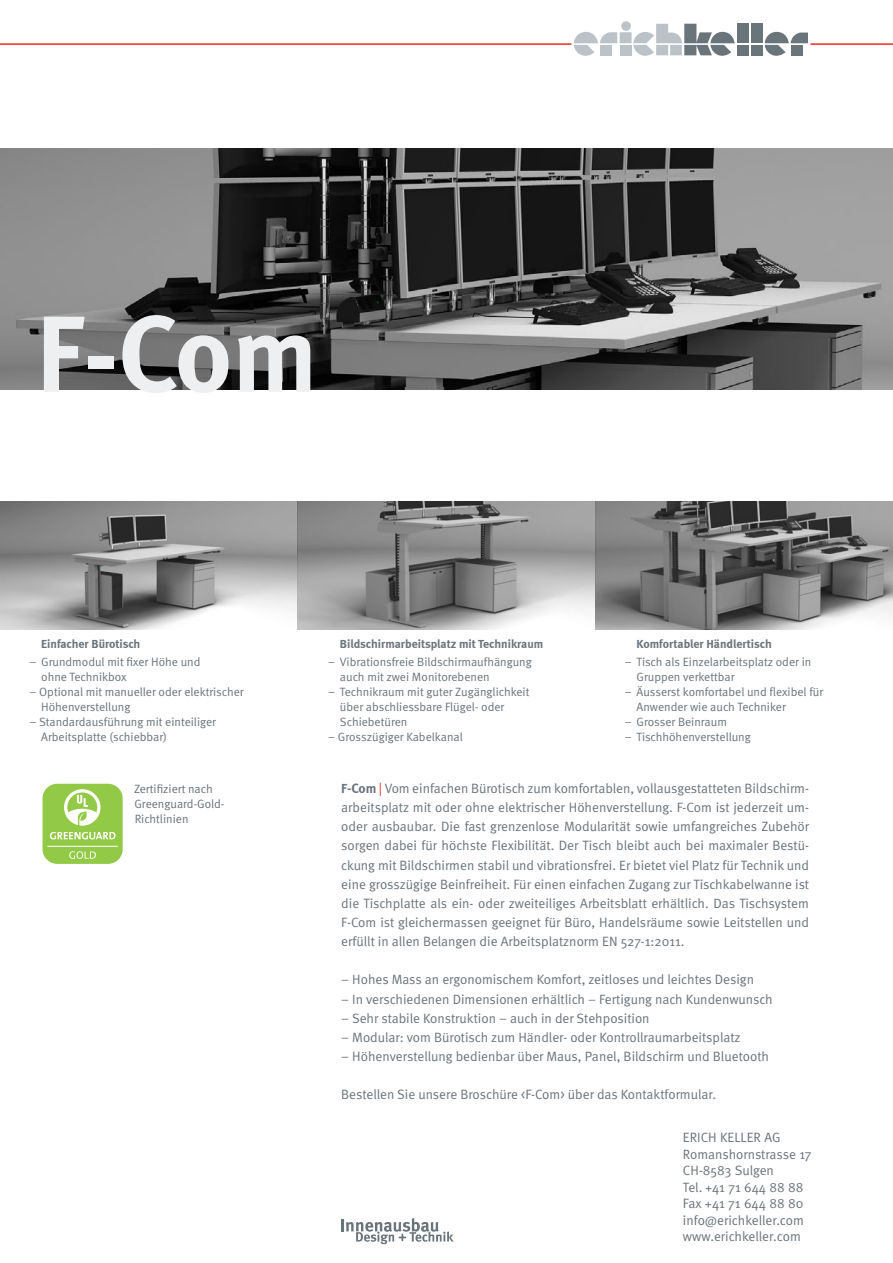
<style>
.page{position:relative;width:893px;height:1263px;background:#fff}
.page>*{position:absolute;margin:0;border:0;box-sizing:border-box;transform-origin:0 0}
.t1{font:700 108px "Meta";color:#edeff1}
.t2{font:13.5px/19.2px "Meta Normal";color:#6a747b;text-align:justify}
.t3{font:12px/15px "Meta Normal LF";color:#6a747b}
.t4{font:700 12px "Meta";color:#6a747b}
.s1{font-family:"Meta";font-weight:700}
.s2{font-family:"Meta Normal LF";color:#ee2e22}
</style>
<div class="page">
<img style="left:0;top:149px;width:893px;height:241px">
<img style="left:0;top:502px;width:893px;height:127px">
<svg style="left:574px;top:32px;width:43px;height:24px"></svg>
<svg style="left:765px;top:32px;width:43px;height:24px"></svg>
<div style="left:620px;top:45px;width:12px;height:10px;background:#bcc3c8"></div>
<div style="left:620px;top:32px;width:12px;height:11px;background:#bcc3c8"></div>
<div style="left:621px;top:21px;width:10px;height:10px;background:#bcc3c8;border-radius:50%"></div>
<svg style="left:633px;top:24px;width:102px;height:32px"></svg>
<div style="left:737px;top:45px;width:11px;height:10px;background:#6a747b"></div>
<div style="left:737px;top:24px;width:11px;height:19px;background:#6a747b"></div>
<div style="left:751px;top:24px;width:12px;height:19px;background:#6a747b"></div>
<div style="left:751px;top:45px;width:12px;height:10px;background:#6a747b"></div>
<hr style="left:810px;top:43px;width:83px;height:2px;background:#ee2e22">
<hr style="left:0;top:43px;width:571px;height:2px;background:#ee2e22">
<svg style="left:341px;top:1218px;width:112px;height:26px"></svg>
<div style="left:43px;top:784px;width:80px;height:80px;background:#92c947;border-radius:15px"></div>
<svg style="left:64px;top:789px;width:37px;height:37px"></svg>
<hr style="left:47px;top:846px;width:71px;height:1px;background:#fff">
<svg style="left:50px;top:832px;width:66px;height:7px"></svg>
<svg style="left:69px;top:851px;width:27px;height:8px"></svg>
<h1 class="t1" style="left:36px;top:290px;width:283px">F-Com</h1>
<p class="t4" style="left:41px;top:637px;width:101px">Einfacher Bürotisch</p>
<p class="t3" style="left:41px;top:654px;width:161px;text-indent:-12px">– Grundmodul mit fixer Höhe und ohne Technikbox</p>
<p class="t3" style="left:41px;top:684px;width:204px;text-indent:-12px">– Optional mit manueller oder elektrischer<br>Höhenverstellung</p>
<p class="t3" style="left:41px;top:714px;width:176px;text-indent:-12px">– Standardausführung mit einteiliger<br>Arbeitsplatte (schiebbar)</p>
<p class="t3" style="left:134px;top:781px;width:92px">Zertifiziert nach<br>Greenguard-Gold-<br>Richtlinien</p>
<p class="t4" style="left:340px;top:637px;width:205px">Bildschirmarbeitsplatz mit Technikraum</p>
<p class="t3" style="left:340px;top:654px;width:193px;text-indent:-12px">– Vibrationsfreie Bildschirmaufhängung auch mit zwei Monitorebenen</p>
<p class="t3" style="left:340px;top:684px;width:191px;text-indent:-12px">– Technikraum mit guter Zugänglichkeit über abschliessbare Flügel- oder<br>Schiebetüren</p>
<p class="t3" style="left:328px;top:729px;width:136px">– Grosszügiger Kabelkanal</p>
<p class="t4" style="left:636px;top:637px;width:137px">Komfortabler Händlertisch</p>
<p class="t3" style="left:636px;top:654px;width:176px;text-indent:-12px">– Tisch als Einzelarbeitsplatz oder in<br>Gruppen verkettbar</p>
<p class="t3" style="left:636px;top:684px;width:188px;text-indent:-12px">– Äusserst komfortabel und flexibel für<br>Anwender wie auch Techniker</p>
<p class="t3" style="left:625px;top:714px;width:104px">– Grosser Beinraum</p>
<p class="t3" style="left:625px;top:729px;width:127px">– Tischhöhenverstellung</p>
<p class="t2" style="left:341px;top:779px;width:469px"><span class="s1">F-Com</span> <span class="s2">|</span> Vom einfachen Bürotisch zum komfortablen, vollausgestatteten Bildschirm&shy;arbeitsplatz mit oder ohne elektrischer Höhenverstellung. F-Com ist jederzeit um&shy;oder ausbaubar. Die fast grenzenlose Modularität sowie umfangreiches Zubehör sorgen dabei für höchste Flexibilität. Der Tisch bleibt auch bei maximaler Bestü&shy;ckung mit Bildschirmen stabil und vibrationsfrei. Er bietet viel Platz für Technik und eine grosszügige Beinfreiheit. Für einen einfachen Zugang zur Tischkabelwanne ist die Tischplatte als ein- oder zweiteiliges Arbeitsblatt erhältlich. Das Tischsystem F-Com ist gleichermassen geeignet für Büro, Handelsräume sowie Leitstellen und erfüllt in allen Belangen die Arbeitsplatznorm EN 527-1:2011.</p>
<p class="t2" style="left:341px;top:970px;width:414px">– Hohes Mass an ergonomischem Komfort, zeitloses und leichtes Design</p>
<p class="t2" style="left:341px;top:989px;width:433px">– In verschiedenen Dimensionen erhältlich – Fertigung nach Kundenwunsch</p>
<p class="t2" style="left:341px;top:1008px;width:310px">– Sehr stabile Konstruktion – auch in der Stehposition</p>
<p class="t2" style="left:341px;top:1027px;width:401px">– Modular: vom Bürotisch zum Händler- oder Kontrollraumarbeitsplatz</p>
<p class="t2" style="left:341px;top:1046px;width:429px">– Höhenverstellung bedienbar über Maus, Panel, Bildschirm und Bluetooth</p>
<p class="t2" style="left:341px;top:1085px;width:376px">Bestellen Sie unsere Broschüre &lt;F-Com&gt; über das Kontaktformular.</p>
<p class="t2" style="left:683px;top:1129px;width:130px;line-height:16.5px;text-align:left">ERICH KELLER AG<br>Romanshornstrasse 17<br>CH-8583 Sulgen<br>Tel. +41 71 644 88 88<br>Fax +41 71 644 88 80 info@erichkeller.com www.erichkeller.com</p>
</div>
